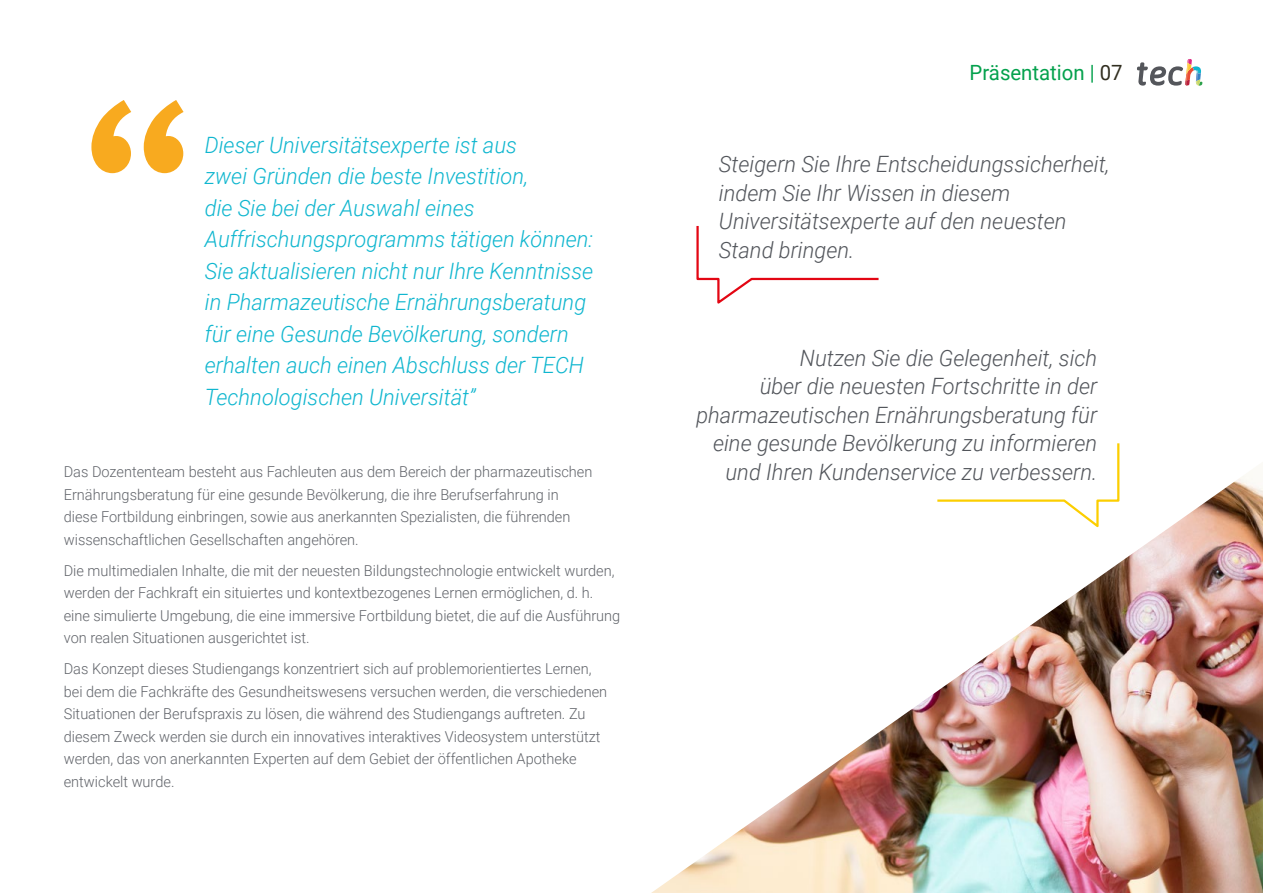
<style>
.page{position:relative;width:1263px;height:893px;background:#fff}
.page>*{position:absolute;margin:0;border:0;box-sizing:border-box;transform-origin:0 0}
.t1{font:italic 300 22.5px/31.5px "Roboto";color:#0fb6cf}
.t2{font:italic 300 22.5px/28.5px "Roboto";color:#52555b;text-align:right}
.t3{font:21px "Roboto";color:#04a14d}
.t4{font:300 15px/22.5px "Roboto";color:#61646a}
.s1{color:#312e20}
</style>
<div class="page">
<svg style="left:91px;top:100px;width:93px;height:73px"></svg>
<img style="left:651px;top:461px;width:612px;height:432px">
<svg style="left:696px;top:225px;width:183px;height:79px"></svg>
<svg style="left:1137px;top:59px;width:65px;height:27px"></svg>
<p class="t1" style="left:205px;top:128px;width:390px">Dieser Universitätsexperte ist aus<br>zwei Gründen die beste Investition,<br>die Sie bei der Auswahl eines Auffrischungsprogramms tätigen können:<br>Sie aktualisieren nicht nur Ihre Kenntnisse in Pharmazeutische Ernährungsberatung für eine Gesunde Bevölkerung, sondern erhalten auch einen Abschluss der TECH Technologischen Universität”</p>
<p class="t4" style="left:64px;top:460px;width:530px">Das Dozententeam besteht aus Fachleuten aus dem Bereich der pharmazeutischen Ernährungsberatung für eine gesunde Bevölkerung, die ihre Berufserfahrung in diese Fortbildung einbringen, sowie aus anerkannten Spezialisten, die führenden wissenschaftlichen Gesellschaften angehören.</p>
<p class="t4" style="left:64px;top:558px;width:558px">Die multimedialen Inhalte, die mit der neuesten Bildungstechnologie entwickelt wurden, werden der Fachkraft ein situiertes und kontextbezogenes Lernen ermöglichen, d. h. eine simulierte Umgebung, die eine immersive Fortbildung bietet, die auf die Ausführung von realen Situationen ausgerichtet ist.</p>
<p class="t4" style="left:64px;top:657px;width:545px">Das Konzept dieses Studiengangs konzentriert sich auf problemorientiertes Lernen, bei dem die Fachkräfte des Gesundheitswesens versuchen werden, die verschiedenen Situationen der Berufspraxis zu lösen, die während des Studiengangs auftreten. Zu diesem Zweck werden sie durch ein innovatives interaktives Videosystem unterstützt werden, das von anerkannten Experten auf dem Gebiet der öffentlichen Apotheke entwickelt wurde.</p>
<h2 class="t3" style="left:969px;top:57px;width:155px">Präsentation | <span class="s1">07</span></h2>
<h1 class="t2" style="left:719px;top:149px;width:392px;text-align:left">Steigern Sie Ihre Entscheidungssicherheit, indem Sie Ihr Wissen in diesem<br>Universitätsexperte auf den neuesten<br>Stand bringen.</h1>
<h1 class="t2" style="left:696px;top:342px;width:402px">Nutzen Sie die Gelegenheit, sich<br>über die neuesten Fortschritte in der pharmazeutischen Ernährungsberatung für eine gesunde Bevölkerung zu informieren und Ihren Kundenservice zu verbessern.</h1>
</div>
